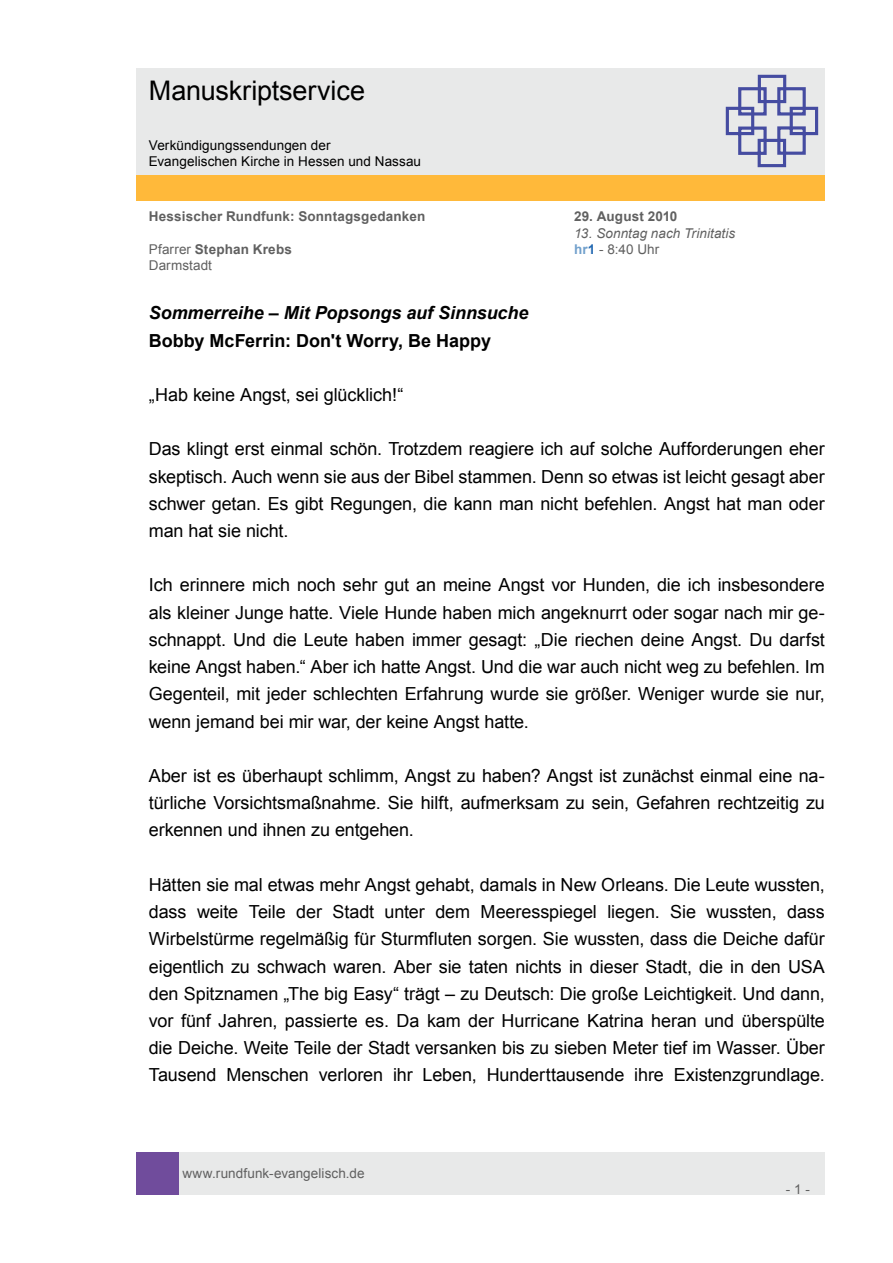
<style>
.page{position:relative;width:893px;height:1263px;background:#fff}
.page>*{position:absolute;margin:0;border:0;box-sizing:border-box;transform-origin:0 0}
.t1{font:27px "Arial";letter-spacing:-.005em;color:#000}
.t2{font:18px/27.2px "Arial";letter-spacing:-.005em;color:#000;text-align:justify}
.t3{font:italic 700 18px "Arial";letter-spacing:-.005em;color:#000}
.t4{font:700 18px "Arial";color:#000}
.t5{font:700 13.5px "Arial";letter-spacing:.01em;color:#606060}
.t6{font:13.5px/16.2px "Arial";letter-spacing:.005em;color:#000}
.t7{font:13.5px "Arial";letter-spacing:.005em;color:#606060}
.t8{font:italic 13.5px "Arial";letter-spacing:.005em;color:#606060}
.s1{font-weight:400}
.s2{font-weight:700;color:#71a0cc}
.s3{font-weight:700;color:#2369b2}
</style>
<div class="page">
<div style="left:179px;top:1152px;width:646px;height:43px;background:#e8e9e9"></div>
<div style="left:136px;top:1152px;width:43px;height:43px;background:#704c9c"></div>
<div style="left:136px;top:175px;width:689px;height:26px;background:#ffb93a"></div>
<div style="left:136px;top:68px;width:689px;height:106px;background:#e8e9e9"></div>
<svg style="left:725px;top:74px;width:94px;height:94px"></svg>
<h1 class="t1" style="left:149px;top:73px;width:218px">Manuskriptservice</h1>
<p class="t6" style="left:149px;top:137px;width:274px">Verkündigungssendungen der<br>Evangelischen Kirche in Hessen und Nassau</p>
<p class="t5" style="left:149px;top:208px;width:278px">Hessischer Rundfunk: Sonntagsgedanken</p>
<p class="t5" style="left:574px;top:208px;width:105px">29. August 2010</p>
<p class="t8" style="left:574px;top:224px;width:163px">13. Sonntag nach Trinitatis</p>
<p class="t5" style="left:149px;top:240px;width:145px"><span class="s1">Pfarrer</span> Stephan Krebs</p>
<p class="t7" style="left:574px;top:240px;width:87px"><span class="s2">hr</span><span class="s3">1</span> - 8:40 Uhr</p>
<p class="t7" style="left:149px;top:256px;width:65px">Darmstadt</p>
<p class="t3" style="left:149px;top:301px;width:381px">Sommerreihe – Mit Popsongs auf Sinnsuche</p>
<p class="t4" style="left:149px;top:328px;width:344px">Bobby McFerrin: Don't Worry, Be Happy</p>
<p class="t2" style="left:149px;top:381px;width:256px">„Hab keine Angst, sei glücklich!“</p>
<p class="t2" style="left:149px;top:436px;width:677px">Das klingt erst einmal schön. Trotzdem reagiere ich auf solche Aufforderungen eher skeptisch. Auch wenn sie aus der Bibel stammen. Denn so etwas ist leicht gesagt aber schwer getan. Es gibt Regungen, die kann man nicht befehlen. Angst hat man oder man hat sie nicht.</p>
<p class="t2" style="left:149px;top:572px;width:678px">Ich erinnere mich noch sehr gut an meine Angst vor Hunden, die ich insbesondere als kleiner Junge hatte. Viele Hunde haben mich angeknurrt oder sogar nach mir ge&shy;schnappt. Und die Leute haben immer gesagt: „Die riechen deine Angst. Du darfst keine Angst haben.“ Aber ich hatte Angst. Und die war auch nicht weg zu befehlen. Im Gegenteil, mit jeder schlechten Erfahrung wurde sie größer. Weniger wurde sie nur, wenn jemand bei mir war, der keine Angst hatte.</p>
<p class="t2" style="left:149px;top:762px;width:678px">Aber ist es überhaupt schlimm, Angst zu haben? Angst ist zunächst einmal eine na&shy;türliche Vorsichtsmaßnahme. Sie hilft, aufmerksam zu sein, Gefahren rechtzeitig zu erkennen und ihnen zu entgehen.</p>
<p class="t2" style="left:149px;top:871px;width:677px">Hätten sie mal etwas mehr Angst gehabt, damals in New Orleans. Die Leute wussten, dass weite Teile der Stadt unter dem Meeresspiegel liegen. Sie wussten, dass Wirbelstürme regelmäßig für Sturmfluten sorgen. Sie wussten, dass die Deiche dafür eigentlich zu schwach waren. Aber sie taten nichts in dieser Stadt, die in den USA den Spitznamen „The big Easy“ trägt – zu Deutsch: Die große Leichtigkeit. Und dann, vor fünf Jahren, passierte es. Da kam der Hurricane Katrina heran und überspülte die Deiche. Weite Teile der Stadt versanken bis zu sieben Meter tief im Wasser. Über Tausend Menschen verloren ihr Leben, Hunderttausende ihre Existenzgrundlage.</p>
<p class="t7" style="left:182px;top:1164px;width:184px">www.rundfunk-evangelisch.de</p>
<p class="t7" style="left:786px;top:1180px;width:26px">- 1 -</p>
</div>
